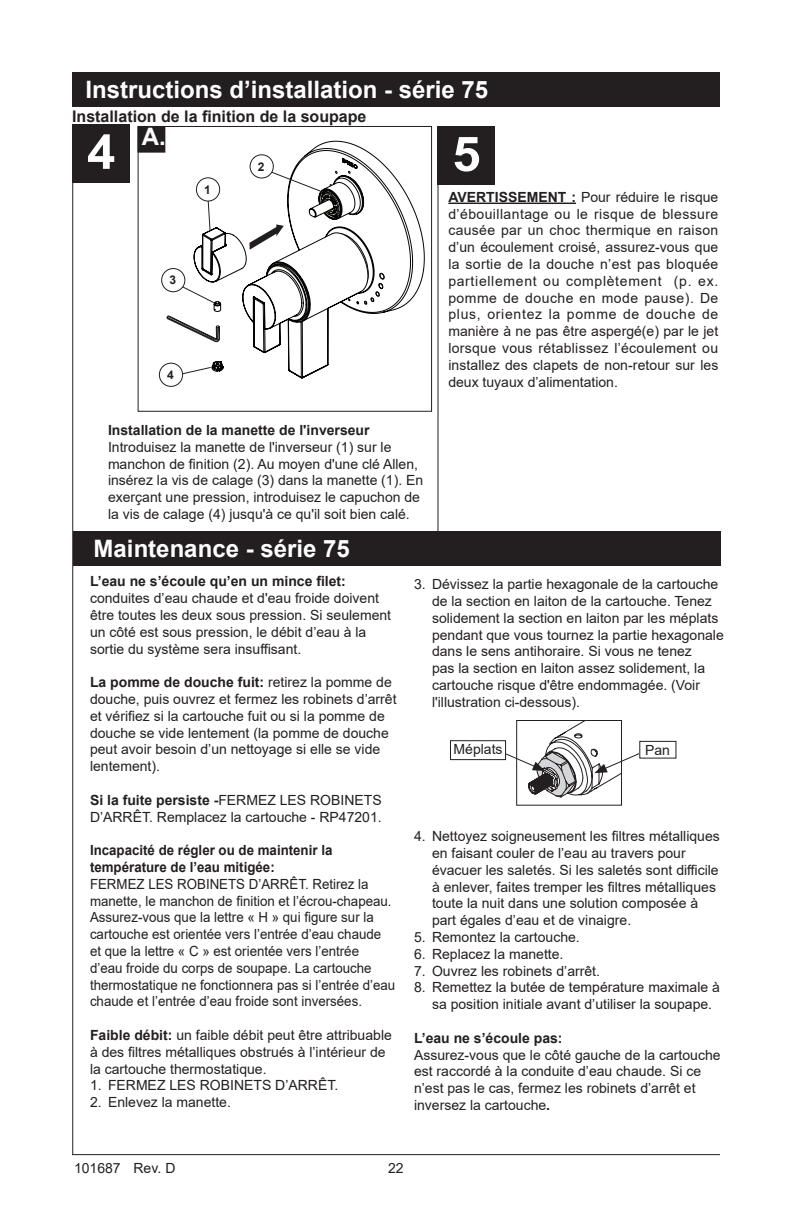
<style>
.page{position:relative;width:792px;height:1224px;background:#fff}
.page>*{position:absolute;margin:0;border:0;box-sizing:border-box;transform-origin:0 0}
.t1{font:700 48px "Arial";color:#fff;scale:1.06 1}
.t2{font:700 24px/47px "Arial";color:#fff}
.t3{font:700 16px "Arial";color:#231f20}
.t4{font:14px/16.8px "Arial";color:#231f20}
.t5{font:14px/16.8px "Arial";color:#231f20;scale:.95 1}
.t6{font:700 14px "Arial";color:#231f20}
.t7{font:700 14px/16.8px "Arial";color:#231f20;scale:.95 1}
.t8{font:700 12px "Arial";color:#231f20}
.s1{font-weight:700}
</style>
<div class="page">
<hr style="left:72px;top:1154px;width:648px;height:1px;background:#231f20">
<div style="left:73px;top:124px;width:57px;height:59px;background:#231f20"></div>
<div style="left:438px;top:126px;width:57px;height:59px;background:#231f20"></div>
<hr style="left:72px;top:124px;width:1px;height:1031px;background:#231f20">
<hr style="left:438px;top:129px;width:1px;height:403px;background:#231f20">
<div style="left:72px;top:72px;width:648px;height:35px;background:#231f20"></div>
<div style="left:139px;top:127px;width:25px;height:25px;background:#231f20"></div>
<div style="left:138px;top:126px;width:27px;height:27px;border:2px solid #231f20"></div>
<div style="left:138px;top:126px;width:294px;height:286px;border:1px solid #231f20"></div>
<svg style="left:162px;top:269px;width:23px;height:23px"></svg>
<div style="left:161px;top:268px;width:24px;height:24px;border:1px solid #231f20;border-radius:50%"></div>
<svg style="left:167px;top:141px;width:257px;height:246px"></svg>
<svg style="left:159px;top:363px;width:24px;height:23px"></svg>
<div style="left:159px;top:363px;width:24px;height:24px;border:1px solid #231f20;border-radius:50%"></div>
<div style="left:165px;top:368px;width:12px;height:14px;background:#fff"></div>
<div style="left:74px;top:531px;width:648px;height:35px;background:#231f20"></div>
<hr style="left:448px;top:203px;width:128px;height:1px;background:#231f20">
<svg style="left:480px;top:720px;width:177px;height:77px"></svg>
<div style="left:640px;top:741px;width:36px;height:17px;background:#fff"></div>
<div style="left:639px;top:741px;width:37px;height:18px;border:1px solid #231f20"></div>
<div style="left:450px;top:741px;width:56px;height:19px;background:#fff"></div>
<div style="left:450px;top:740px;width:56px;height:20px;border:1px solid #231f20"></div>
<h2 class="t2" style="left:142px;top:66px;width:348px;text-indent:-56px">Instructions d’installation - série 75<br>A.</h2>
<p class="t3" style="left:72px;top:105px;width:296px">Installation de la finition de la soupape</p>
<h1 class="t1" style="left:87px;top:118px;width:28px">4</h1>
<h1 class="t1" style="left:452px;top:120px;width:28px">5</h1>
<p class="t8" style="left:258px;top:158px;width:8px">2</p>
<p class="t8" style="left:204px;top:181px;width:8px">1</p>
<p class="t8" style="left:169px;top:272px;width:8px">3</p>
<p class="t8" style="left:167px;top:366px;width:8px">4</p>
<p class="t6" style="left:108px;top:420px;width:263px">Installation de la manette de l'inverseur</p>
<p class="t4" style="left:108px;top:438px;width:317px">Introduisez la manette de l'inverseur (1) sur le manchon de finition (2). Au moyen d'une clé Allen, insérez la vis de calage (3) dans la manette (1). En exerçant une pression, introduisez le capuchon de la vis de calage (4) jusqu'à ce qu'il soit bien calé.</p>
<p class="t4" style="left:448px;top:188px;width:272px;text-align:justify"><span class="s1">AVERTISSEMENT :</span> Pour réduire le risque d’ébouillantage ou le risque de blessure causée par un choc thermique en raison d’un écoulement croisé, assurez-vous que la sortie de la douche n’est pas bloquée partiellement ou complètement (p. ex. pomme de douche en mode pause). De plus, orientez la pomme de douche de manière à ne pas être aspergé(e) par le jet lorsque vous rétablissez l’écoulement ou installez des clapets de non-retour sur les deux tuyaux d’alimentation.</p>
<h2 class="t2" style="left:94px;top:525px;width:258px">Maintenance - série 75</h2>
<p class="t6" style="left:90px;top:572px;width:257px">L’eau ne s’écoule qu’en un mince filet:</p>
<p class="t4" style="left:90px;top:590px;width:303px">conduites d’eau chaude et d'eau froide doivent être toutes les deux sous pression. Si seulement un côté est sous pression, le débit d’eau à la sortie du système sera insuffisant.</p>
<p class="t4" style="left:90px;top:674px;width:308px"><span class="s1">La pomme de douche fuit:</span> retirez la pomme de douche, puis ouvrez et fermez les robinets d’arrêt et vérifiez si la cartouche fuit ou si la pomme de douche se vide lentement (la pomme de douche peut avoir besoin d’un nettoyage si elle se vide lentement).</p>
<p class="t4" style="left:90px;top:791px;width:293px"><span class="s1">Si la fuite persiste -</span>FERMEZ LES ROBINETS<br>D’ARRÊT. Remplacez la cartouche - RP47201.</p>
<p class="t7" style="left:90px;top:842px;width:257px">Incapacité de régler ou de maintenir la température de l’eau mitigée:</p>
<p class="t5" style="left:90px;top:875px;width:323px">FERMEZ LES ROBINETS D’ARRÊT. Retirez la manette, le manchon de finition et l’écrou-chapeau.<br>Assurez-vous que la lettre « H » qui figure sur la cartouche est orientée vers l’entrée d’eau chaude et que la lettre « C » est orientée vers l’entrée<br>d’eau froide du corps de soupape. La cartouche thermostatique ne fonctionnera pas si l’entrée d’eau chaude et l’entrée d’eau froide sont inversées.</p>
<p class="t4" style="left:90px;top:1027px;width:303px"><span class="s1">Faible débit:</span> un faible débit peut être attribuable à des filtres métalliques obstrués à l’intérieur de la cartouche thermostatique.</p>
<p class="t4" style="left:90px;top:1077px;width:250px">1. FERMEZ LES ROBINETS D’ARRÊT.</p>
<p class="t4" style="left:90px;top:1094px;width:142px">2. Enlevez la manette.</p>
<p class="t4" style="left:432px;top:576px;width:293px;text-indent:-18px">3. Dévissez la partie hexagonale de la cartouche de la section en laiton de la cartouche. Tenez solidement la section en laiton par les méplats pendant que vous tournez la partie hexagonale dans le sens antihoraire. Si vous ne tenez<br>pas la section en laiton assez solidement, la cartouche risque d'être endommagée. (Voir l'illustration ci-dessous).</p>
<p class="t4" style="left:454px;top:741px;width:51px">Méplats</p>
<p class="t4" style="left:645px;top:741px;width:26px">Pan</p>
<p class="t4" style="left:432px;top:828px;width:289px;text-indent:-18px">4. Nettoyez soigneusement les filtres métalliques en faisant couler de l’eau au travers pour évacuer les saletés. Si les saletés sont difficile à enlever, faites tremper les filtres métalliques toute la nuit dans une solution composée à part égales d’eau et de vinaigre.</p>
<p class="t4" style="left:414px;top:929px;width:167px">5. Remontez la cartouche.</p>
<p class="t4" style="left:414px;top:945px;width:151px">6. Replacez la manette.</p>
<p class="t4" style="left:414px;top:962px;width:188px">7. Ouvrez les robinets d’arrêt.</p>
<p class="t4" style="left:432px;top:979px;width:289px;text-indent:-18px">8. Remettez la butée de température maximale à sa position initiale avant d’utiliser la soupape.</p>
<p class="t6" style="left:414px;top:1028px;width:150px">L’eau ne s’écoule pas:</p>
<p class="t4" style="left:414px;top:1046px;width:308px">Assurez-vous que le côté gauche de la cartouche est raccordé à la conduite d’eau chaude. Si ce n’est pas le cas, fermez les robinets d’arrêt et inversez la cartouche<span class="s1">.</span></p>
<p class="t4" style="left:74px;top:1159px;width:103px">101687 Rev. D</p>
<p class="t4" style="left:388px;top:1160px;width:17px">22</p>
</div>
